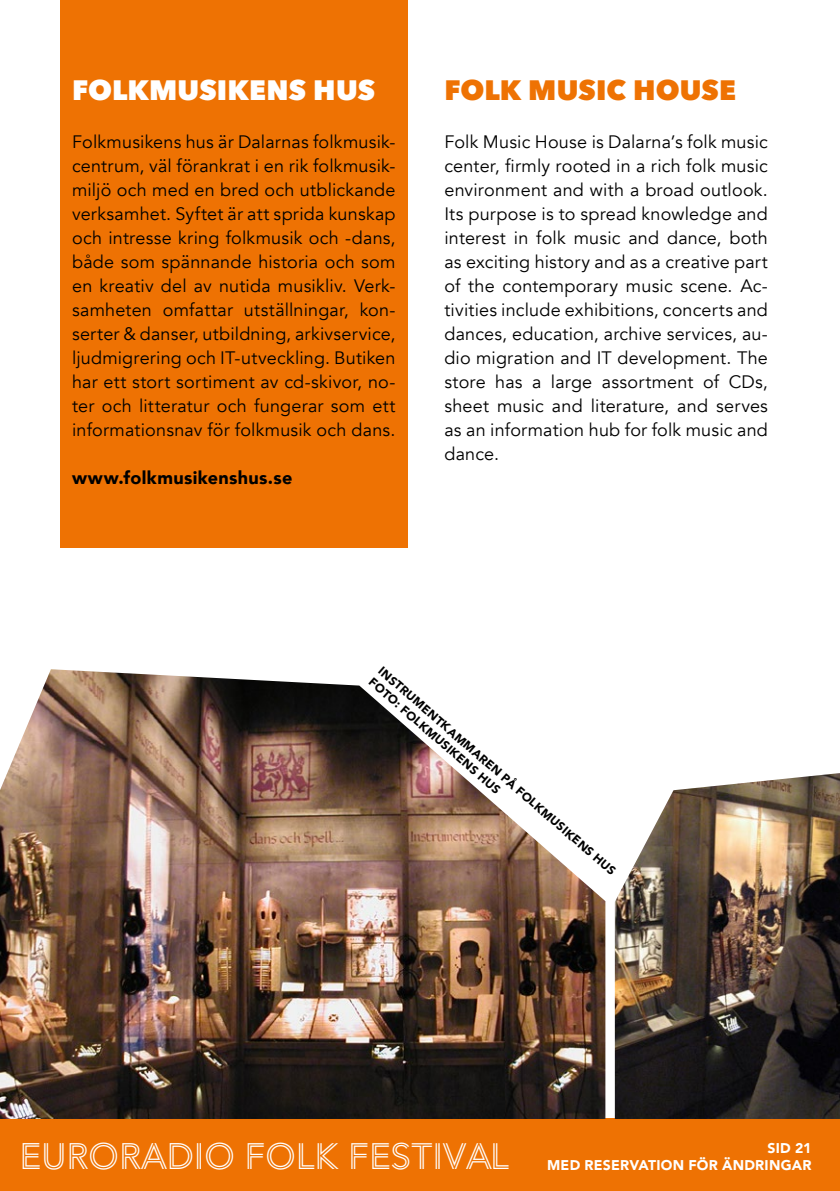
<style>
.page{position:relative;width:840px;height:1191px;background:#fff}
.page>*{position:absolute;margin:0;border:0;box-sizing:border-box;transform-origin:0 0}
.t1{font:36.4px "Avenir P2";color:#fff}
.t2{font:800 28px "Avenir Next";letter-spacing:.01em;color:#fff}
.t3{font:800 28px "Avenir Next";letter-spacing:.005em;color:#ee7203}
.t4{font:18px/24px "Avenir";letter-spacing:.01em;color:#000;text-align:justify}
.t5{font:900 18px "Avenir";letter-spacing:.02em;color:#000}
.t6{font:900 14px "Avenir LT Pro";letter-spacing:.02em;color:#fff}
.t7{font:900 12px/14.4px "Avenir";color:#000}
.s1{font-size:36.6px}
</style>
<div class="page">
<div style="left:0;top:1119px;width:839px;height:72px;background:#ee7203"></div>
<div style="left:60px;top:0;width:347px;height:548px;background:#ee7203"></div>
<img style="left:0;top:669px;width:605px;height:450px">
<img style="left:614px;top:773px;width:225px;height:346px">
<h2 class="t2" style="left:72px;top:73px;width:304px">FOLKMUSIKENS HUS</h2>
<p class="t4" style="left:72px;top:130px;width:325px">Folkmusikens hus är Dalarnas folkmusik&shy;centrum, väl förankrat i en rik folkmusik&shy;miljö och med en bred och utblickande verksamhet. Syftet är att sprida kunskap och intresse kring folkmusik och -dans, både som spännande historia och som en kreativ del av nutida musikliv. Verk&shy;samheten omfattar utställningar, kon&shy;serter &amp; danser, utbildning, arkivservice, ljudmigrering och IT-utveckling. Butiken har ett stort sortiment av cd-skivor, no&shy;ter och litteratur och fungerar som ett informationsnav för folkmusik och dans.</p>
<p class="t5" style="left:72px;top:462px;width:222px">www.folkmusikenshus.se</p>
<h2 class="t3" style="left:444px;top:73px;width:293px">FOLK MUSIC HOUSE</h2>
<p class="t4" style="left:444px;top:130px;width:325px">Folk Music House is Dalarna’s folk music center, firmly rooted in a rich folk music environment and with a broad outlook.<br>Its purpose is to spread knowledge and interest in folk music and dance, both as exciting history and as a creative part of the contemporary music scene. Ac&shy;tivities include exhibitions, concerts and dances, education, archive services, au&shy;dio migration and IT development. The store has a large assortment of CDs, sheet music and literature, and serves as an information hub for folk music and dance.</p>
<p class="t7" style="left:385px;top:663px;width:311px;rotate:41deg">INSTRUMENTKAMMAREN PÅ FOLKMUSIKENS HUS<br>FOTO: FOLKMUSIKENS HUS</p>
<h1 class="t1" style="left:19px;top:1134px;width:491px"><span class="s1">EURORADIO</span> FOLK FESTIVAL</h1>
<p class="t6" style="left:767px;top:1139px;width:45px">SID 21</p>
<p class="t6" style="left:547px;top:1156px;width:266px">MED RESERVATION FÖR ÄNDRINGAR</p>
</div>
